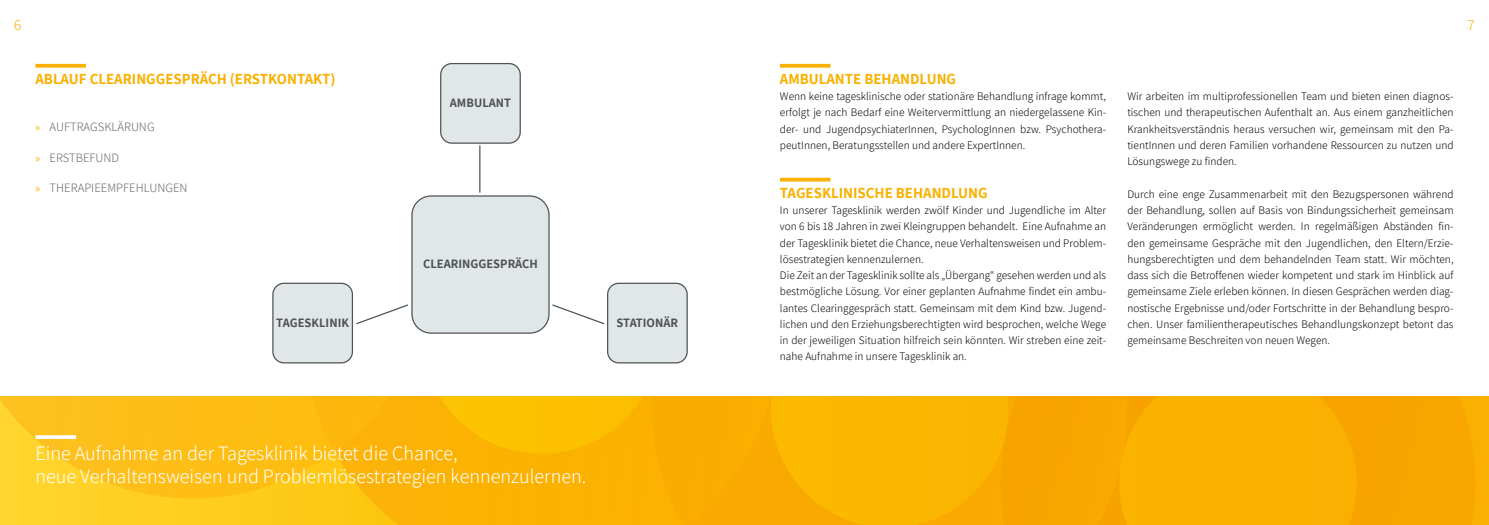
<style>
.page{position:relative;width:1489px;height:525px;background:#fff}
.page>*{position:absolute;margin:0;border:0;box-sizing:border-box;transform-origin:0 0}
.t1{font:300 20px/22.5px "Assistant";color:#fff}
.t2{font:700 15px "Assistant";color:#f9b000}
.t3{font:300 15px "Assistant";color:#f9b000}
.t4{font:300 12.5px "Assistant";letter-spacing:.005em;color:#626769}
.t5{font:700 12.5px "Assistant";letter-spacing:.005em;color:#4f5355}
.t6{font:300 11.25px/16.2px "Assistant";letter-spacing:.005em;color:#000;text-align:justify}
.s1{font-family:"Myriad Pro";font-weight:400;font-size:11.25px;color:#f9b000}
</style>
<div class="page">
<svg style="left:0;top:507px;width:334px;height:17px;background:#fece21"></svg>
<svg style="left:1470px;top:396px;width:18px;height:128px;background:#f9ae00"></svg>
<svg style="left:334px;top:396px;width:310px;height:128px;background:#fbb602"></svg>
<svg style="left:644px;top:396px;width:826px;height:128px;background:#f9ad00"></svg>
<div style="left:334px;top:396px;width:91px;height:55px;background:#fbb309"></div>
<svg style="left:0;top:396px;width:334px;height:111px;background:#fdc31a"></svg>
<svg style="left:780px;top:64px;width:50px;height:4px"></svg>
<hr style="left:780px;top:178px;width:50px;height:3px;background:#f9b000">
<svg style="left:35px;top:64px;width:51px;height:4px"></svg>
<div style="left:412px;top:196px;width:137px;height:137px;background:#e1e6e9;border-radius:19px"></div>
<div style="left:411px;top:195px;width:138px;height:138px;border:1px solid #4f5355;border-radius:19px"></div>
<div style="left:607px;top:283px;width:80px;height:79px;background:#e1e6e9;border-radius:11px"></div>
<div style="left:607px;top:282px;width:80px;height:81px;border:1px solid #4f5355;border-radius:11px"></div>
<div style="left:440px;top:64px;width:80px;height:79px;background:#e1e6e9;border-radius:11px"></div>
<div style="left:440px;top:63px;width:81px;height:81px;border:1px solid #4f5355;border-radius:11px"></div>
<div style="left:273px;top:283px;width:79px;height:79px;background:#e1e6e9;border-radius:11px"></div>
<div style="left:272px;top:282px;width:81px;height:81px;border:1px solid #4f5355;border-radius:11px"></div>
<hr style="left:479px;top:145px;width:1px;height:47px;background:#4f5355">
<svg style="left:552px;top:304px;width:53px;height:21px"></svg>
<svg style="left:356px;top:304px;width:52px;height:21px"></svg>
<hr style="left:35px;top:435px;width:41px;height:3px;background:#fff">
<h2 class="t3" style="left:14px;top:14px;width:9px">6</h2>
<h2 class="t2" style="left:35px;top:69px;width:301px">ABLAUF CLEARINGGESPRÄCH (ERSTKONTAKT)</h2>
<p class="t4" style="left:35px;top:119px;width:121px"><span class="s1">»</span> AUFTRAGSKLÄRUNG</p>
<p class="t4" style="left:35px;top:149px;width:85px"><span class="s1">»</span> ERSTBEFUND</p>
<p class="t4" style="left:35px;top:179px;width:154px"><span class="s1">»</span> THERAPIEEMPFEHLUNGEN</p>
<p class="t5" style="left:276px;top:314px;width:74px">TAGESKLINIK</p>
<p class="t5" style="left:450px;top:95px;width:63px">AMBULANT</p>
<p class="t5" style="left:423px;top:255px;width:116px">CLEARINGGESPRÄCH</p>
<p class="t5" style="left:616px;top:314px;width:63px">STATIONÄR</p>
<h1 class="t1" style="left:35px;top:441px;width:552px">Eine Aufnahme an der Tagesklinik bietet die Chance,<br>neue Verhaltensweisen und Problemlösestrategien kennenzulernen.</h1>
<h2 class="t2" style="left:780px;top:69px;width:178px">AMBULANTE BEHANDLUNG</h2>
<p class="t6" style="left:780px;top:88px;width:328px">Wenn keine tagesklinische oder stationäre Behandlung infrage kommt, erfolgt je nach Bedarf eine Weitervermittlung an niedergelassene Kin&shy;der- und JugendpsychiaterInnen, PsychologInnen bzw. Psychothera&shy;peutInnen, Beratungsstellen und andere ExpertInnen.</p>
<h2 class="t2" style="left:780px;top:182px;width:209px">TAGESKLINISCHE BEHANDLUNG</h2>
<p class="t6" style="left:780px;top:201px;width:328px;text-align:left">In unserer Tagesklinik werden zwölf Kinder und Jugendliche im Alter von 6 bis 18 Jahren in zwei Kleingruppen behandelt. Eine Aufnahme an der Tagesklinik bietet die Chance, neue Verhaltensweisen und Problem&shy;lösestrategien kennenzulernen.<br>Die Zeit an der Tagesklinik sollte als „Übergang“ gesehen werden und als bestmögliche Lösung. Vor einer geplanten Aufnahme findet ein ambu&shy;lantes Clearinggespräch statt. Gemeinsam mit dem Kind bzw. Jugend&shy;lichen und den Erziehungsberechtigten wird besprochen, welche Wege in der jeweiligen Situation hilfreich sein könnten. Wir streben eine zeit&shy;nahe Aufnahme in unsere Tagesklinik an.</p>
<h2 class="t3" style="left:1467px;top:14px;width:9px">7</h2>
<p class="t6" style="left:1127px;top:88px;width:327px">Wir arbeiten im multiprofessionellen Team und bieten einen diagnos&shy;tischen und therapeutischen Aufenthalt an. Aus einem ganzheitlichen Krankheitsverständnis heraus versuchen wir, gemeinsam mit den Pa&shy;tientInnen und deren Familien vorhandene Ressourcen zu nutzen und Lösungswege zu finden.</p>
<p class="t6" style="left:1127px;top:185px;width:328px">Durch eine enge Zusammenarbeit mit den Bezugspersonen während der Behandlung, sollen auf Basis von Bindungssicherheit gemeinsam Veränderungen ermöglicht werden. In regelmäßigen Abständen fin&shy;den gemeinsame Gespräche mit den Jugendlichen, den Eltern/Erzie&shy;hungsberechtigten und dem behandelnden Team statt. Wir möchten, dass sich die Betroffenen wieder kompetent und stark im Hinblick auf gemeinsame Ziele erleben können. In diesen Gesprächen werden diag&shy;nostische Ergebnisse und/oder Fortschritte in der Behandlung bespro&shy;chen. Unser familientherapeutisches Behandlungskonzept betont das gemeinsame Beschreiten von neuen Wegen.</p>
</div>
